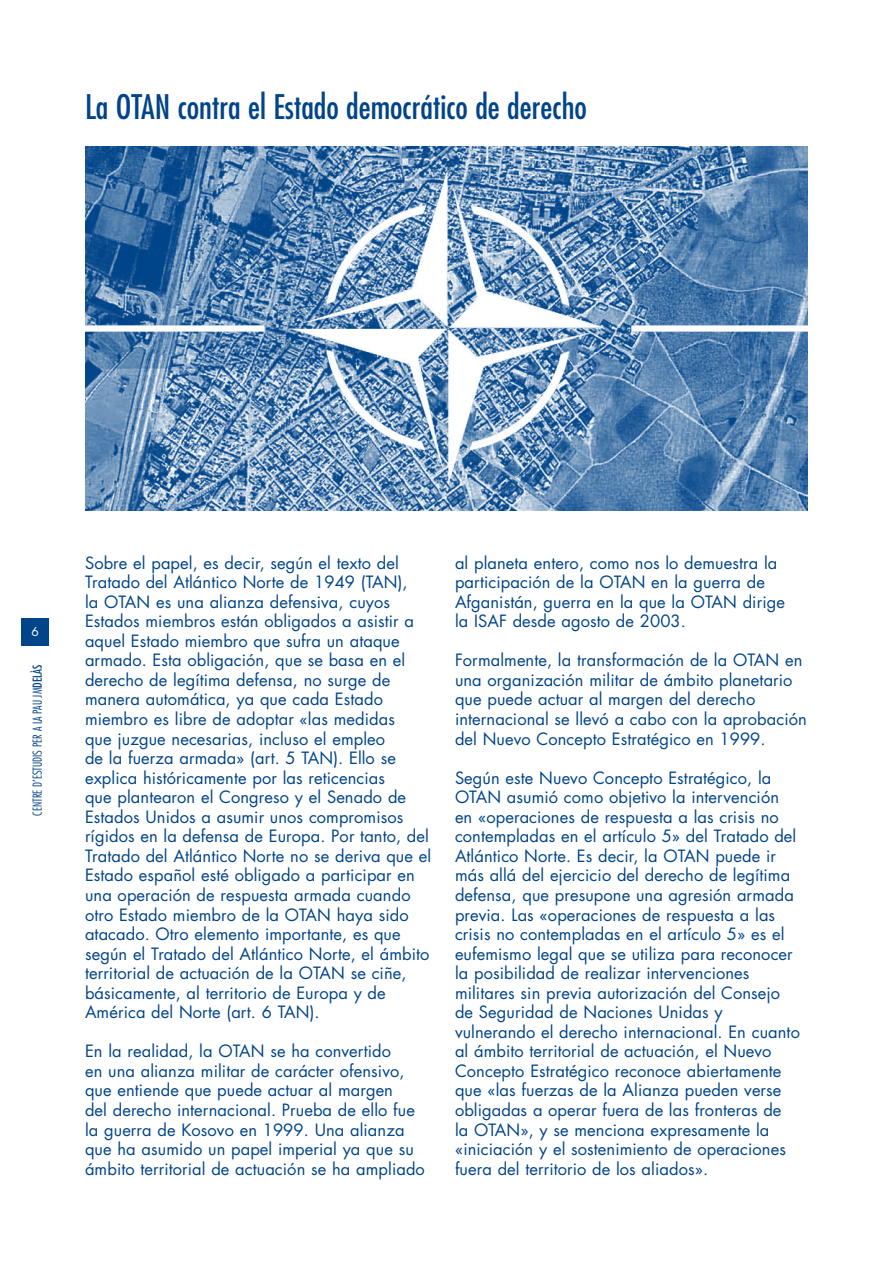
<style>
.page{position:relative;width:893px;height:1263px;background:#fff}
.page>*{position:absolute;margin:0;border:0;box-sizing:border-box;transform-origin:0 0}
.t1{font:condensed 33px "Futura";color:#004489}
.t2{font:16.5px/19.5px "Futura";letter-spacing:.005em;color:#004489}
.t3{font:300 condensed 12px "Futura";color:#004489}
.s1{font-weight:400}
</style>
<div class="page">
<div style="left:21px;top:618px;width:28px;height:28px;background:#004489"></div>
<img style="left:85px;top:147px;width:723px;height:363px">
<h1 class="t1" style="left:85px;top:87px;width:503px">La OTAN contra el Estado democrático de derecho</h1>
<p class="t3" style="left:30px;top:816px;width:153px;rotate:-90deg">CENTRE D’ESTUDIS PER A LA PAU JM<span class="s1">DELÀS</span></p>
<p class="t2" style="left:85px;top:553px;width:348px">Sobre el papel, es decir, según el texto del Tratado del Atlántico Norte de 1949 (TAN),<br>la OTAN es una alianza defensiva, cuyos Estados miembros están obligados a asistir a aquel Estado miembro que sufra un ataque armado. Esta obligación, que se basa en el derecho de legítima defensa, no surge de manera automática, ya que cada Estado miembro es libre de adoptar «las medidas<br>que juzgue necesarias, incluso el empleo<br>de la fuerza armada» (art. 5 TAN). Ello se explica históricamente por las reticencias<br>que plantearon el Congreso y el Senado de Estados Unidos a asumir unos compromisos rígidos en la defensa de Europa. Por tanto, del Tratado del Atlántico Norte no se deriva que el Estado español esté obligado a participar en una operación de respuesta armada cuando otro Estado miembro de la OTAN haya sido atacado. Otro elemento importante, es que según el Tratado del Atlántico Norte, el ámbito territorial de actuación de la OTAN se ciñe, básicamente, al territorio de Europa y de América del Norte (art. 6 TAN).</p>
<p class="t2" style="left:85px;top:1042px;width:341px">En la realidad, la OTAN se ha convertido<br>en una alianza militar de carácter ofensivo, que entiende que puede actuar al margen<br>del derecho internacional. Prueba de ello fue la guerra de Kosovo en 1999. Una alianza que ha asumido un papel imperial ya que su ámbito territorial de actuación se ha ampliado</p>
<p class="t2" style="left:455px;top:553px;width:331px">al planeta entero, como nos lo demuestra la participación de la OTAN en la guerra de Afganistán, guerra en la que la OTAN dirige la ISAF desde agosto de 2003 .</p>
<p class="t2" style="left:455px;top:651px;width:353px">Formalmente, la transformación de la OTAN en una organización militar de ámbito planetario que puede actuar al margen del derecho internacional se llevó a cabo con la aprobación del Nuevo Concepto Estratégico en 1999.</p>
<p class="t2" style="left:455px;top:768px;width:346px">Según este Nuevo Concepto Estratégico, la OTAN asumió como objetivo la intervención en «operaciones de respuesta a las crisis no contempladas en el artículo 5» del Tratado del Atlántico Norte. Es decir, la OTAN puede ir más allá del ejercicio del derecho de legítima defensa, que presupone una agresión armada previa. Las «operaciones de respuesta a las crisis no contempladas en el artículo 5» es el eufemismo legal que se utiliza para reconocer la posibilidad de realizar intervenciones militares sin previa autorización del Consejo de Seguridad de Naciones Unidas y vulnerando el derecho internacional. En cuanto al ámbito territorial de actuación, el Nuevo Concepto Estratégico reconoce abiertamente que «las fuerzas de la Alianza pueden verse obligadas a operar fuera de las fronteras de<br>la OTAN», y se menciona expresamente la «iniciación y el sostenimiento de operaciones fuera del territorio de los aliados».</p>
</div>
